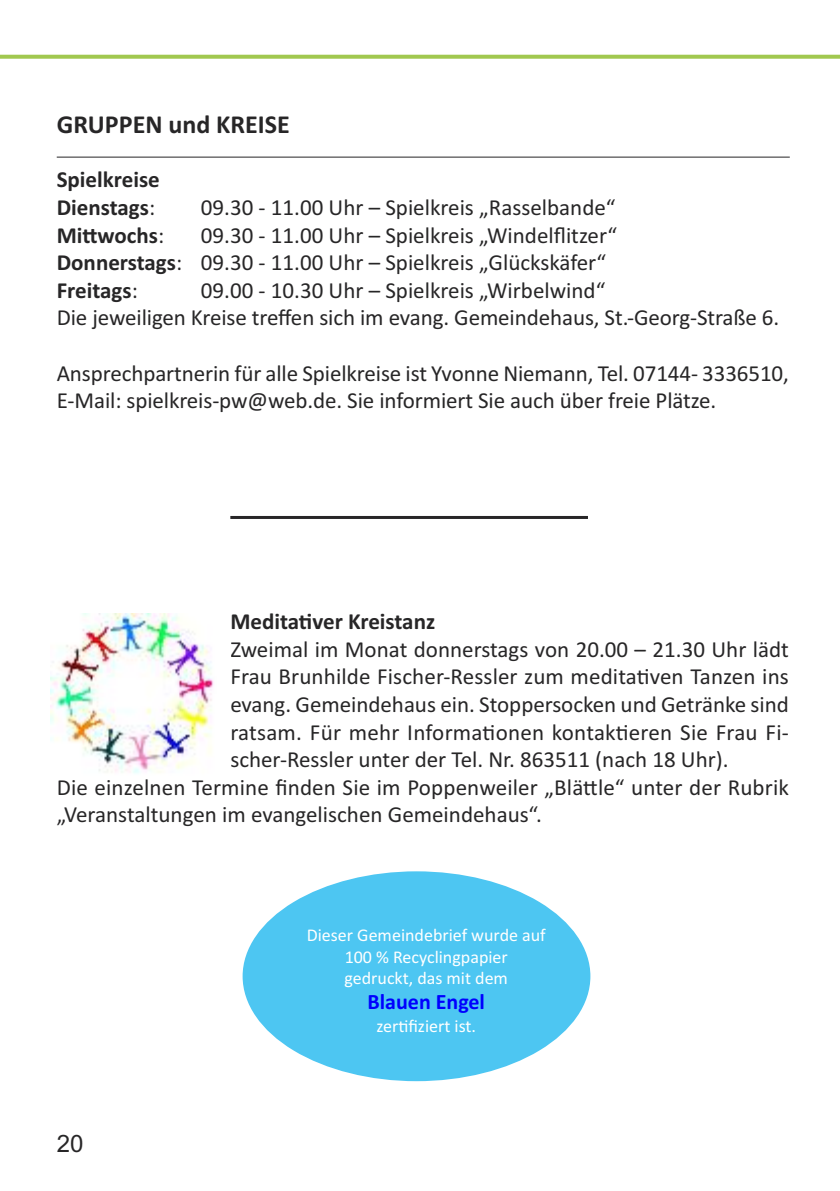
<style>
.page{position:relative;width:840px;height:1191px;background:#fff}
.page>*{position:absolute;margin:0;border:0;box-sizing:border-box;transform-origin:0 0}
.t1{font:700 26px "Calibri";color:#272627}
.t2{font:24px "Arial";color:#272627}
.t3{font:23px/27.6px "Calibri";color:#272627}
.t4{font:700 23px/27.6px "Calibri";color:#272627}
.t5{font:700 22px "Calibri";color:#00f}
.t6{font:18px/21.6px "Calibri";color:#fff;text-align:center}
.s1{font-weight:400}
.s2{font-weight:700}
</style>
<div class="page">
<svg style="left:0;top:55px;width:839px;height:4px;background:#a7cb5b"></svg>
<img style="left:50px;top:613px;width:164px;height:161px">
<hr style="left:57px;top:157px;width:732px;height:1px;background:#272627">
<svg style="left:242px;top:871px;width:348px;height:210px;fill:#4dc6f2"></svg>
<hr style="left:230px;top:516px;width:357px;height:3px;background:#272627">
<p class="t1" style="left:57px;top:109px;width:234px">GRUPPEN und KREISE</p>
<p class="t4" style="left:57px;top:166px;width:105px">Spielkreise<br>Dienstags<span class="s1">:</span></p>
<p class="t3" style="left:201px;top:193px;width:415px">09.30 - 11.00 Uhr – Spielkreis „Rasselbande“</p>
<p class="t3" style="left:57px;top:221px;width:561px;text-indent:144px">09.30 - 11.00 Uhr – Spielkreis „Windelflitzer“<br><span class="s2">Donnerstags</span>: 09.30 - 11.00 Uhr – Spielkreis „Glückskäfer“<br><span class="s2">Freitags</span>:</p>
<p class="t4" style="left:57px;top:221px;width:109px">Mittwochs<span class="s1">:</span></p>
<p class="t3" style="left:57px;top:276px;width:723px;text-indent:144px">09.00 - 10.30 Uhr – Spielkreis „Wirbelwind“<br>Die jeweiligen Kreise treffen sich im evang. Gemeindehaus, St.-Georg-Straße 6.</p>
<p class="t3" style="left:57px;top:359px;width:733px">Ansprechpartnerin für alle Spielkreise ist Yvonne Niemann, Tel. 07144- 3336510,<br>E-Mail: spielkreis-pw@web.de. Sie informiert Sie auch über freie Plätze.</p>
<p class="t4" style="left:230px;top:607px;width:206px">Meditativer Kreistanz</p>
<p class="t3" style="left:230px;top:635px;width:559px">Zweimal im Monat donnerstags von 20.00 – 21.30 Uhr lädt</p>
<p class="t3" style="left:230px;top:662px;width:559px">Frau Brunhilde Fischer-Ressler zum meditativen Tanzen ins</p>
<p class="t3" style="left:230px;top:690px;width:559px">evang. Gemeindehaus ein. Stoppersocken und Getränke sind</p>
<p class="t3" style="left:230px;top:718px;width:559px">ratsam. Für mehr Informationen kontaktieren Sie Frau Fi-</p>
<p class="t3" style="left:230px;top:745px;width:499px">scher-Ressler unter der Tel. Nr. 863511 (nach 18 Uhr).</p>
<p class="t3" style="left:57px;top:773px;width:733px">Die einzelnen Termine finden Sie im Poppenweiler „Blättle“ unter der Rubrik</p>
<p class="t3" style="left:57px;top:800px;width:486px">„Veranstaltungen im evangelischen Gemeindehaus“.</p>
<p class="t2" style="left:57px;top:1129px;width:28px">20</p>
<p class="t6" style="left:306px;top:924px;width:240px">Dieser Gemeindebrief wurde auf<br>100 % Recyclingpapier<br>gedruckt, das mit dem</p>
<p class="t5" style="left:367px;top:988px;width:119px">Blauen Engel</p>
<p class="t6" style="left:376px;top:1015px;width:101px">zertifiziert ist.</p>
</div>
